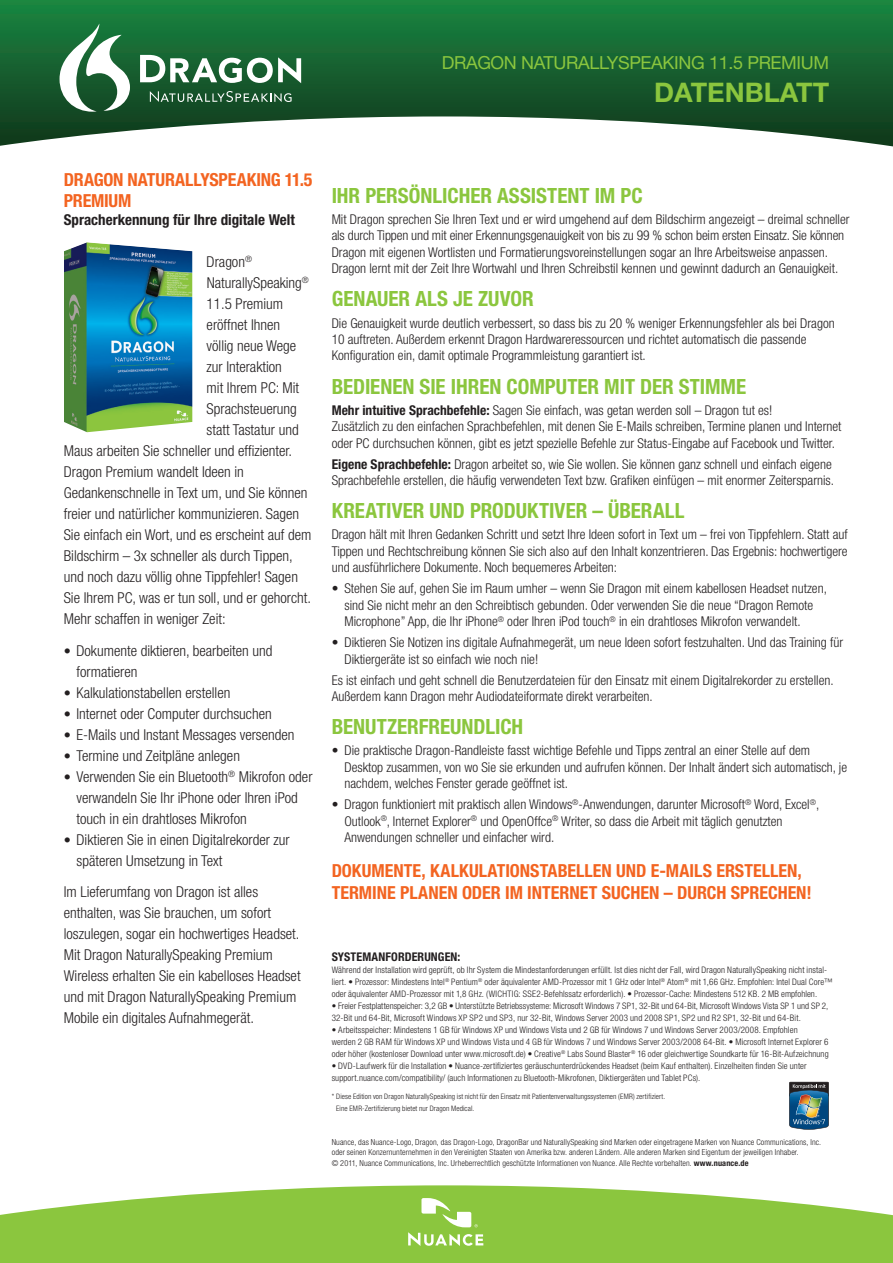
<style>
.page{position:relative;width:893px;height:1263px;background:#fff}
.page>*{position:absolute;margin:0;border:0;box-sizing:border-box;transform-origin:0 0}
.t1{font:700 27px "Helvetica Neue LT";color:#8bc63e}
.t2{font:700 condensed 21px "Helvetica Neue LT";color:#8bc63e}
.t3{font:700 condensed 18px/21.6px "Helvetica Neue LT";color:#f36421}
.t4{font:18px "Helvetica Neue LT";letter-spacing:-.02em;color:#8bc63e}
.t5{font:300 condensed 15px/21px "Helvetica Neue LT";color:#231f20}
.t6{font:700 condensed 15px "Helvetica Neue LT";color:#231f20}
.t7{font:300 condensed 13.5px/16.5px "Helvetica Neue LT";color:#231f20}
.t8{font:700 condensed 12px "Helvetica Neue LT";letter-spacing:.01em;color:#231f20}
.t9{font:300 condensed 9px/12px "Helvetica Neue LT";letter-spacing:.01em;color:#231f20}
.t10{font:300 condensed 8.25px/10.5px "Helvetica Neue LT";letter-spacing:.01em;color:#231f20}
.t11{font:300 condensed 7.5px/12px "Helvetica Neue LT";letter-spacing:.01em;color:#231f20}
.s1{font-size:14.25px}
.s2{font-weight:700}
</style>
<div class="page">
<img style="left:64px;top:242px;width:128px;height:190px">
<svg style="left:0;top:0;width:893px;height:146px;background:#397b4f"></svg>
<svg style="left:140px;top:55px;width:161px;height:28px"></svg>
<svg style="left:150px;top:91px;width:142px;height:11px;background:#4a785a"></svg>
<svg style="left:60px;top:24px;width:70px;height:88px"></svg>
<svg style="left:0;top:1185px;width:893px;height:78px;background:#9acd58"></svg>
<svg style="left:408px;top:1198px;width:75px;height:48px"></svg>
<svg style="left:789px;top:1082px;width:40px;height:48px;background:#45697b"></svg>
<h3 class="t4" style="left:442px;top:52px;width:389px">DRAGON NATURALLYSPEAKING 11.5 PREMIUM</h3>
<h1 class="t1" style="left:654px;top:75px;width:177px">DATENBLATT</h1>
<h3 class="t3" style="left:64px;top:168px;width:21px">Dragon</h3>
<h3 class="t3" style="left:128px;top:168px;width:21px">Naturall</h3>
<h3 class="t3" style="left:200px;top:168px;width:28px">ySpeaking</h3>
<h3 class="t3" style="left:285px;top:168px;width:29px">11.5</h3>
<h3 class="t3" style="left:64px;top:190px;width:11px">premium</h3>
<p class="t6" style="left:64px;top:211px;width:232px">Spracherkennung für Ihre digitale Welt</p>
<p class="t5" style="left:207px;top:251px;width:47px">Dragon<sup>®</sup></p>
<p class="t5" style="left:207px;top:272px;width:104px">NaturallySpeaking<sup>®</sup></p>
<p class="t5" style="left:207px;top:293px;width:78px">11.5 Premium</p>
<p class="t5" style="left:207px;top:314px;width:75px">eröffnet Ihnen</p>
<p class="t5" style="left:207px;top:335px;width:91px">völlig neue Wege</p>
<p class="t5" style="left:207px;top:356px;width:77px">zur Interaktion</p>
<p class="t5" style="left:207px;top:377px;width:94px">mit Ihrem PC: Mit</p>
<p class="t5" style="left:207px;top:398px;width:92px">Sprachsteuerung</p>
<p class="t5" style="left:207px;top:419px;width:94px">statt Tastatur und</p>
<p class="t5" style="left:64px;top:440px;width:230px">Maus arbeiten Sie schneller und effizienter.</p>
<p class="t5" style="left:64px;top:461px;width:182px">Dragon Premium wandelt Ideen in</p>
<p class="t5" style="left:64px;top:482px;width:245px">Gedankenschnelle in Text um, und Sie können</p>
<p class="t5" style="left:64px;top:503px;width:237px">freier und natürlicher kommunizieren. Sagen</p>
<p class="t5" style="left:64px;top:524px;width:249px">Sie einfach ein Wort, und es erscheint auf dem</p>
<p class="t5" style="left:64px;top:545px;width:230px">Bildschirm – 3x schneller als durch Tippen,</p>
<p class="t5" style="left:64px;top:566px;width:236px">und noch dazu völlig ohne Tippfehler! Sagen</p>
<p class="t5" style="left:64px;top:587px;width:249px">Sie Ihrem PC, was er tun soll, und er gehorcht.</p>
<p class="t5" style="left:64px;top:608px;width:163px">Mehr schaffen in weniger Zeit:</p>
<p class="t5" style="left:77px;top:640px;width:197px;text-indent:-13px"><span class="s1">•</span> Dokumente diktieren, bearbeiten und formatieren</p>
<p class="t5" style="left:64px;top:682px;width:168px"><span class="s1">•</span> Kalkulationstabellen erstellen</p>
<p class="t5" style="left:64px;top:703px;width:209px"><span class="s1">•</span> Internet oder Computer durchsuchen</p>
<p class="t5" style="left:64px;top:724px;width:232px"><span class="s1">•</span> E-Mails und Instant Messages versenden</p>
<p class="t5" style="left:64px;top:745px;width:178px"><span class="s1">•</span> Termine und Zeitpläne anlegen</p>
<p class="t5" style="left:77px;top:766px;width:237px;text-indent:-13px"><span class="s1">•</span> Verwenden Sie ein Bluetooth<sup>®</sup> Mikrofon oder verwandeln Sie Ihr iPhone oder Ihren iPod touch in ein drahtloses Mikrofon</p>
<p class="t5" style="left:77px;top:829px;width:215px;text-indent:-13px"><span class="s1">•</span> Diktieren Sie in einen Digitalrekorder zur späteren Umsetzung in Text</p>
<p class="t5" style="left:64px;top:881px;width:238px">Im Lieferumfang von Dragon ist alles enthalten, was Sie brauchen, um sofort loszulegen, sogar ein hochwertiges Headset.<br>Mit Dragon NaturallySpeaking Premium Wireless erhalten Sie ein kabelloses Headset und mit Dragon NaturallySpeaking Premium Mobile ein digitales Aufnahmegerät.</p>
<h2 class="t2" style="left:332px;top:183px;width:313px">IHR PERSÖNLICHER ASSISTENT IM PC</h2>
<p class="t7" style="left:332px;top:211px;width:519px">Mit Dragon sprechen Sie Ihren Text und er wird umgehend auf dem Bildschirm angezeigt – dreimal schneller als durch Tippen und mit einer Erkennungsgenauigkeit von bis zu 99 % schon beim ersten Einsatz. Sie können Dragon mit eigenen Wortlisten und Formatierungsvoreinstellungen sogar an Ihre Arbeitsweise anpassen.<br>Dragon lernt mit der Zeit Ihre Wortwahl und Ihren Schreibstil kennen und gewinnt dadurch an Genauigkeit.</p>
<h2 class="t2" style="left:332px;top:286px;width:204px">GENAUER ALS JE ZUVOR</h2>
<p class="t7" style="left:332px;top:314px;width:505px">Die Genauigkeit wurde deutlich verbessert, so dass bis zu 20 % weniger Erkennungsfehler als bei Dragon<br>10 auftreten. Außerdem erkennt Dragon Hardwareressourcen und richtet automatisch die passende<br>Konfiguration ein, damit optimale Programmleistung garantiert ist.</p>
<h2 class="t2" style="left:332px;top:373px;width:416px">BEDIENEN SIE IHREN COMPUTER MIT DER STIMME</h2>
<p class="t7" style="left:332px;top:401px;width:511px"><span class="s2">Mehr intuitive Sprachbefehle:</span> Sagen Sie einfach, was getan werden soll – Dragon tut es!<br>Zusätzlich zu den einfachen Sprachbefehlen, mit denen Sie E-Mails schreiben, Termine planen und Internet oder PC durchsuchen können, gibt es jetzt spezielle Befehle zur Status-Eingabe auf Facebook und Twitter.</p>
<p class="t7" style="left:332px;top:455px;width:504px"><span class="s2">Eigene Sprachbefehle:</span> Dragon arbeitet so, wie Sie wollen. Sie können ganz schnell und einfach eigene<br>Sprachbefehle erstellen, die häufig verwendeten Text bzw. Grafiken einfügen – mit enormer Zeitersparnis.</p>
<h2 class="t2" style="left:332px;top:498px;width:354px">KREATIVER UND PRODUKTIVER – ÜBERALL</h2>
<p class="t7" style="left:332px;top:526px;width:517px;text-align:justify">Dragon hält mit Ihren Gedanken Schritt und setzt Ihre Ideen sofort in Text um – frei von Tippfehlern. Statt auf Tippen und Rechtschreibung können Sie sich also auf den Inhalt konzentrieren. Das Ergebnis: hochwertigere und ausführlichere Dokumente. Noch bequemeres Arbeiten:</p>
<p class="t7" style="left:344px;top:580px;width:484px;text-indent:-13px">• Stehen Sie auf, gehen Sie im Raum umher – wenn Sie Dragon mit einem kabellosen Headset nutzen, sind Sie nicht mehr an den Schreibtisch gebunden. Oder verwenden Sie die neue “Dragon Remote<br>Microphone” App, die Ihr iPhone<sup>®</sup> oder Ihren iPod touch<sup>®</sup> in ein drahtloses Mikrofon verwandelt.</p>
<p class="t7" style="left:344px;top:634px;width:500px;text-indent:-13px">• Diktieren Sie Notizen ins digitale Aufnahmegerät, um neue Ideen sofort festzuhalten. Und das Training für<br>Diktiergeräte ist so einfach wie noch nie!</p>
<p class="t7" style="left:332px;top:671px;width:503px">Es ist einfach und geht schnell die Benutzerdateien für den Einsatz mit einem Digitalrekorder zu erstellen.<br>Außerdem kann Dragon mehr Audiodateiformate direkt verarbeiten.</p>
<h2 class="t2" style="left:332px;top:714px;width:193px">BENUTZERFREUNDLICH</h2>
<p class="t7" style="left:344px;top:742px;width:504px;text-indent:-13px">• Die praktische Dragon-Randleiste fasst wichtige Befehle und Tipps zentral an einer Stelle auf dem<br>Desktop zusammen, von wo Sie sie erkunden und aufrufen können. Der Inhalt ändert sich automatisch, je nachdem, welches Fenster gerade geöffnet ist.</p>
<p class="t7" style="left:344px;top:796px;width:476px;text-indent:-13px">• Dragon funktioniert mit praktisch allen Windows<sup>®</sup>-Anwendungen, darunter Microsoft<sup>®</sup> Word, Excel<sup>®</sup>,<br>Outlook<sup>®</sup>, Internet Explorer<sup>®</sup> und OpenOffce<sup>®</sup> Writer, so dass die Arbeit mit täglich genutzten<br>Anwendungen schneller und einfacher wird.</p>
<h3 class="t3" style="left:332px;top:860px;width:481px">DOKUMENTE, KALKULATIONSTABELLEN UND E-MAILS ERSTELLEN,<br>TERMINE PLANEN ODER IM INTERNET SUCHEN – DURCH SPRECHEN!</h3>
<p class="t8" style="left:332px;top:949px;width:130px">SYSTEMANFORDERUNGEN:</p>
<p class="t9" style="left:332px;top:964px;width:503px">Während der Installation wird geprüft, ob Ihr System die Mindestanforderungen erfüllt. Ist dies nicht der Fall, wird Dragon NaturallySpeaking nicht instal&shy;liert. • Prozessor: Mindestens Intel<sup>®</sup> Pentium<sup>®</sup> oder äquivalenter AMD-Prozessor mit 1 GHz oder Intel<sup>®</sup> Atom<sup>®</sup> mit 1,66 GHz. Empfohlen: Intel Dual Core™ oder äquivalenter AMD-Prozessor mit 1,8 GHz. (WICHTIG: SSE2-Befehlssatz erforderlich). • Prozessor-Cache: Mindestens 512 KB. 2 MB empfohlen.</p>
<p class="t9" style="left:332px;top:1000px;width:498px">• Freier Festplattenspeicher: 3,2 GB • Unterstützte Betriebssysteme: Microsoft Windows 7 SP1, 32-Bit und 64-Bit, Microsoft Windows Vista SP 1 und SP 2,<br>32-Bit und 64-Bit, Microsoft Windows XP SP2 und SP3, nur 32-Bit, Windows Server 2003 und 2008 SP1, SP2 und R2 SP1, 32-Bit und 64-Bit.</p>
<p class="t9" style="left:332px;top:1024px;width:498px">• Arbeitsspeicher: Mindestens 1 GB für Windows XP und Windows Vista und 2 GB für Windows 7 und Windows Server 2003/2008. Empfohlen<br>werden 2 GB RAM für Windows XP und Windows Vista und 4 GB für Windows 7 und Windows Server 2003/2008 64-Bit. • Microsoft Internet Explorer 6 oder höher (kostenloser Download unter www.microsoft.de) • Creative<sup>®</sup> Labs Sound Blaster<sup>®</sup> 16 oder gleichwertige Soundkarte für 16-Bit-Aufzeichnung</p>
<p class="t9" style="left:332px;top:1060px;width:477px">• DVD-Laufwerk für die Installation • Nuance-zertifiziertes geräuschunterdrückendes Headset (beim Kauf enthalten). Einzelheiten finden Sie unter support.nuance.com/compatibility/ (auch Informationen zu Bluetooth-Mikrofonen, Diktiergeräten und Tablet PCs).</p>
<p class="t11" style="left:336px;top:1090px;width:331px;text-indent:-4px">* Diese Edition von Dragon NaturallySpeaking ist nicht für den Einsatz mit Patientenverwaltungssystemen (EMR) zertifiziert.<br>Eine EMR-Zertifizierung bietet nur Dragon Medical.</p>
<p class="t10" style="left:332px;top:1136px;width:491px">Nuance, das Nuance-Logo, Dragon, das Dragon-Logo, DragonBar und NaturallySpeaking sind Marken oder eingetragene Marken von Nuance Communications, Inc. oder seinen Konzernunternehmen in den Vereinigten Staaten von Amerika bzw. anderen Ländern. Alle anderen Marken sind Eigentum der jeweiligen Inhaber.<br>© 2011, Nuance Communications, Inc. Urheberrechtlich geschützte Informationen von Nuance. Alle Rechte vorbehalten. <span class="s2">www.nuance.de</span></p>
</div>
